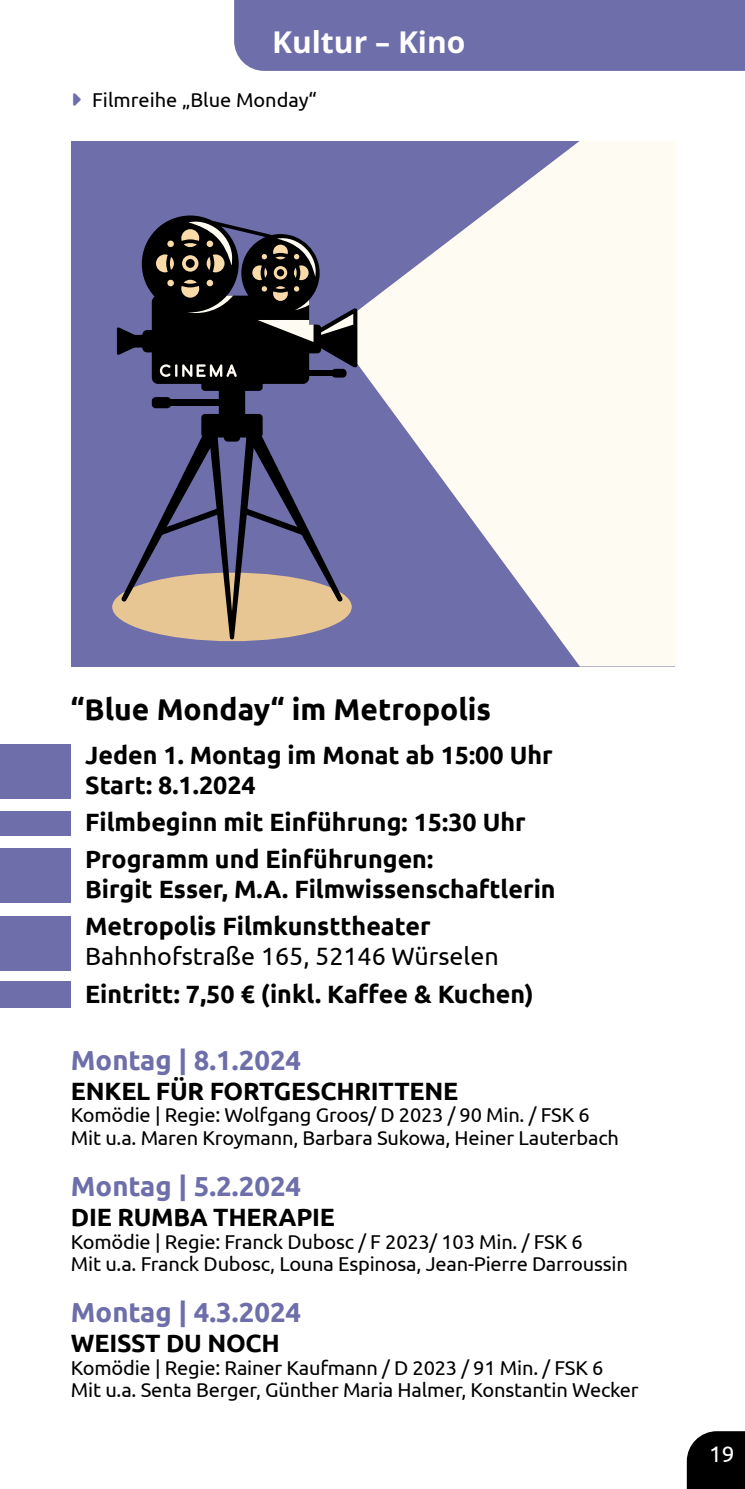
<style>
.page{position:relative;width:745px;height:1489px;background:#fff}
.page>*{position:absolute;margin:0;border:0;box-sizing:border-box;transform-origin:0 0}
.t1{font:700 30px "Ubuntu";color:#000}
.t2{font:700 30px "Open Sans";color:#fff}
.t3{font:700 27.5px "Ubuntu";color:#6e6eaa}
.t4{font:700 25px/37px "Ubuntu";color:#000}
.t5{font:25px "Ubuntu";color:#000}
.t6{font:22.5px "Ubuntu";color:#fff}
.t7{font:20px/22.5px "Ubuntu";letter-spacing:-.01em;color:#000}
</style>
<div class="page">
<div style="left:234px;top:0;width:510px;height:71px;background:#6e6eaa"></div>
<svg style="left:686px;top:1431px;width:58px;height:57px;background:#131313"></svg>
<div style="left:0;top:744px;width:71px;height:54px;background:#6e6eaa"></div>
<div style="left:0;top:811px;width:71px;height:24px;background:#6e6eaa"></div>
<div style="left:0;top:848px;width:71px;height:55px;background:#6e6eaa"></div>
<div style="left:0;top:916px;width:71px;height:54px;background:#6e6eaa"></div>
<div style="left:0;top:981px;width:71px;height:26px;background:#6e6eaa"></div>
<div style="left:71px;top:141px;width:602px;height:525px;background:#6e6eaa"></div>
<div style="left:112px;top:572px;width:239px;height:69px;background:#e7c693;border-radius:50%"></div>
<div style="left:219px;top:380px;width:26px;height:37px;background:#000;border-radius:4px"></div>
<div style="left:201px;top:369px;width:61px;height:22px;background:#000;border-radius:4px"></div>
<div style="left:160px;top:399px;width:66px;height:7px;background:#000"></div>
<div style="left:152px;top:397px;width:19px;height:11px;background:#000;border-radius:4px"></div>
<svg style="left:121px;top:413px;width:221px;height:226px"></svg>
<div style="left:224px;top:428px;width:16px;height:13px;background:#000;border-radius:4px"></div>
<svg style="left:117px;top:215px;width:240px;height:169px"></svg>
<svg style="left:357px;top:141px;width:316px;height:525px;fill:#fefcf2"></svg>
<h1 class="t2" style="left:272px;top:22px;width:195px">Kultur – Kino</h1>
<p class="t7" style="left:92px;top:88px;width:226px">Filmreihe „Blue Monday“</p>
<h1 class="t1" style="left:71px;top:691px;width:421px">“Blue Monday“ im Metropolis</h1>
<p class="t4" style="left:85px;top:739px;width:469px;line-height:30px">Jeden 1. Montag im Monat ab 15:00 Uhr<br>Start: 8.1.2024</p>
<p class="t4" style="left:85px;top:803px;width:442px">Filmbeginn mit Einführung: 15:30 Uhr<br>Programm und Einführungen:</p>
<p class="t4" style="left:85px;top:870px;width:471px">Birgit Esser, M.A. Filmwissenschaftlerin<br>Metropolis Filmkunsttheater</p>
<p class="t5" style="left:85px;top:941px;width:415px">Bahnhofstraße 165, 52146 Würselen</p>
<p class="t4" style="left:85px;top:974px;width:450px">Eintritt: 7,50 € (inkl. Kaffee &amp; Kuchen)</p>
<h2 class="t3" style="left:71px;top:1043px;width:232px">Montag | 8.1.2024</h2>
<p class="t4" style="left:71px;top:1071px;width:388px">ENKEL FÜR FORTGESCHRITTENE</p>
<p class="t7" style="left:71px;top:1103px;width:549px">Komödie | Regie: Wolfgang Groos/ D 2023 / 90 Min. / FSK 6<br>Mit u.a. Maren Kroymann, Barbara Sukowa, Heiner Lauterbach</p>
<h2 class="t3" style="left:71px;top:1169px;width:232px">Montag | 5.2.2024</h2>
<p class="t4" style="left:71px;top:1198px;width:265px">DIE RUMBA THERAPIE</p>
<p class="t7" style="left:71px;top:1229px;width:558px">Komödie | Regie: Franck Dubosc / F 2023/ 103 Min. / FSK 6<br>Mit u.a. Franck Dubosc, Louna Espinosa, Jean-Pierre Darroussin</p>
<h2 class="t3" style="left:71px;top:1295px;width:232px">Montag | 4.3.2024</h2>
<p class="t4" style="left:71px;top:1324px;width:210px">WEISST DU NOCH</p>
<p class="t7" style="left:71px;top:1355px;width:568px">Komödie | Regie: Rainer Kaufmann / D 2023 / 91 Min. / FSK 6<br>Mit u.a. Senta Berger, Günther Maria Halmer, Konstantin Wecker</p>
<p class="t6" style="left:708px;top:1439px;width:27px">19</p>
</div>
